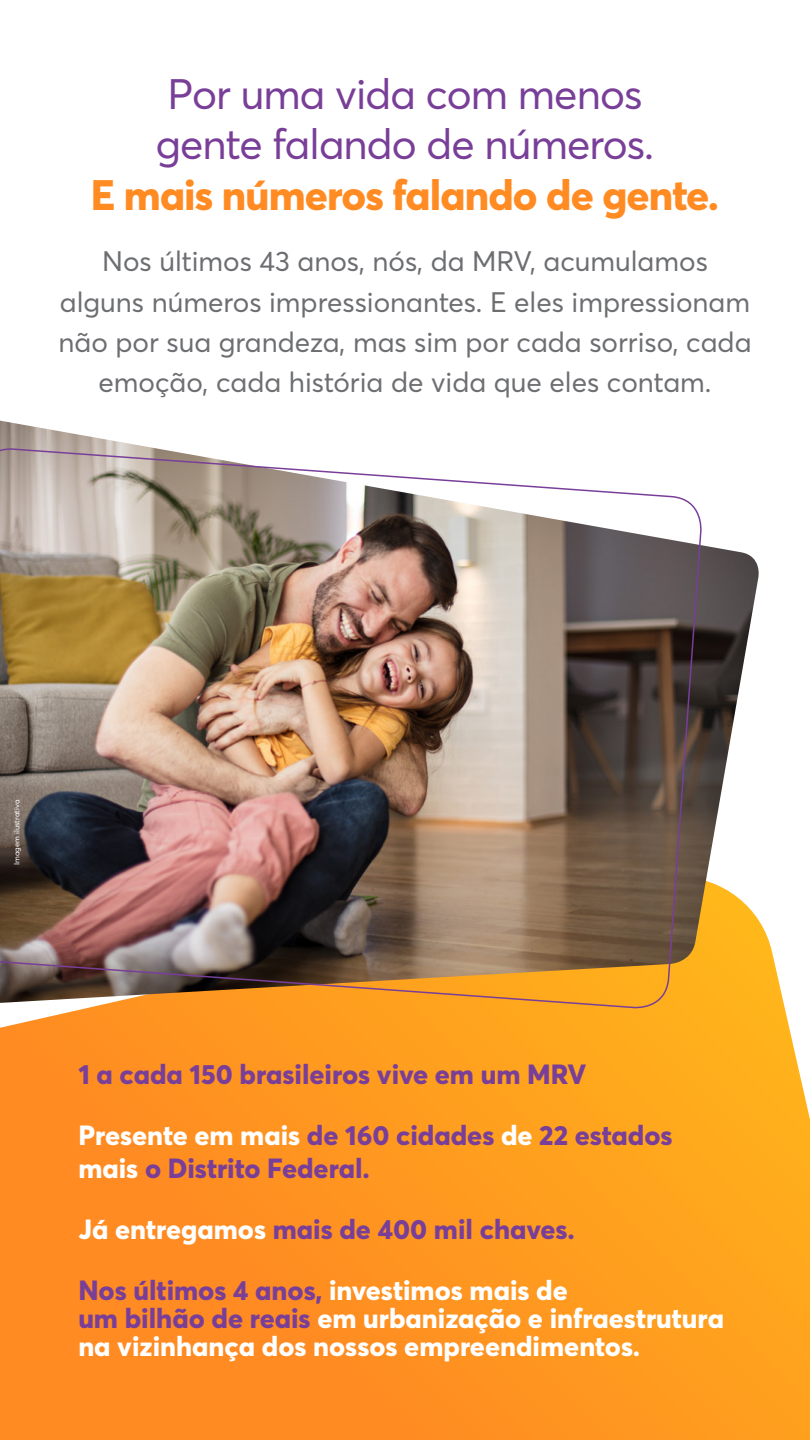
<style>
.page{position:relative;width:810px;height:1440px;background:#fff}
.page>*{position:absolute;margin:0;border:0;box-sizing:border-box;transform-origin:0 0}
.t1{font:42.08px/50.5px "Averta Std";letter-spacing:-.02em;color:#793f98}
.t2{font:800 42.08px "Averta Std";letter-spacing:-.02em;color:#ff8b22}
.t3{font:27.9px/40.1px "Averta Std";color:#6d6e71;text-align:center}
.t4{font:800 27.45px/32.8px "Averta Std";color:#793f98}
.t5{font:800 27.45px/28.2px "Averta Std";color:#fff}
.t6{font:7.65px "Averta Std";color:#fff}
.s1{color:#fff}
.s2{color:#793f98}
</style>
<div class="page">
<svg style="left:0;top:926px;width:810px;height:514px;background:#f92"></svg>
<img style="left:0;top:421px;width:762px;height:582px">
<img style="left:0;top:447px;width:703px;height:563px">
<h1 class="t1" style="left:156px;top:67px;width:500px">Por uma vida com menos gente falando de números.</h1>
<h1 class="t2" style="left:91px;top:165px;width:630px">E mais números falando de gente.</h1>
<p class="t3" style="left:59px;top:240px;width:695px">Nos últimos 43 anos, nós, da MRV, acumulamos alguns números impressionantes. E eles impressionam não por sua grandeza, mas sim por cada sorriso, cada emoção, cada história de vida que eles contam.</p>
<p class="t6" style="left:12px;top:865px;width:67px;rotate:-90deg">Imagem ilustrativa</p>
<p class="t4" style="left:78px;top:1056px;width:510px">1 a cada 150 brasileiros vive em um MRV</p>
<p class="t4" style="left:78px;top:1117px;width:596px"><span class="s1">Presente em mais</span> de 160 cidades <span class="s1">de</span> 22 estados <span class="s1">mais</span> o Distrito Federal.</p>
<p class="t4" style="left:78px;top:1211px;width:498px"><span class="s1">Já entregamos</span> mais de 400 mil chaves.</p>
<p class="t5" style="left:78px;top:1275px;width:647px"><span class="s2">Nos últimos 4 anos,</span> investimos mais de<br><span class="s2">um bilhão de reais</span> em urbanização e infraestrutura na vizinhança dos nossos empreendimentos.</p>
</div>
